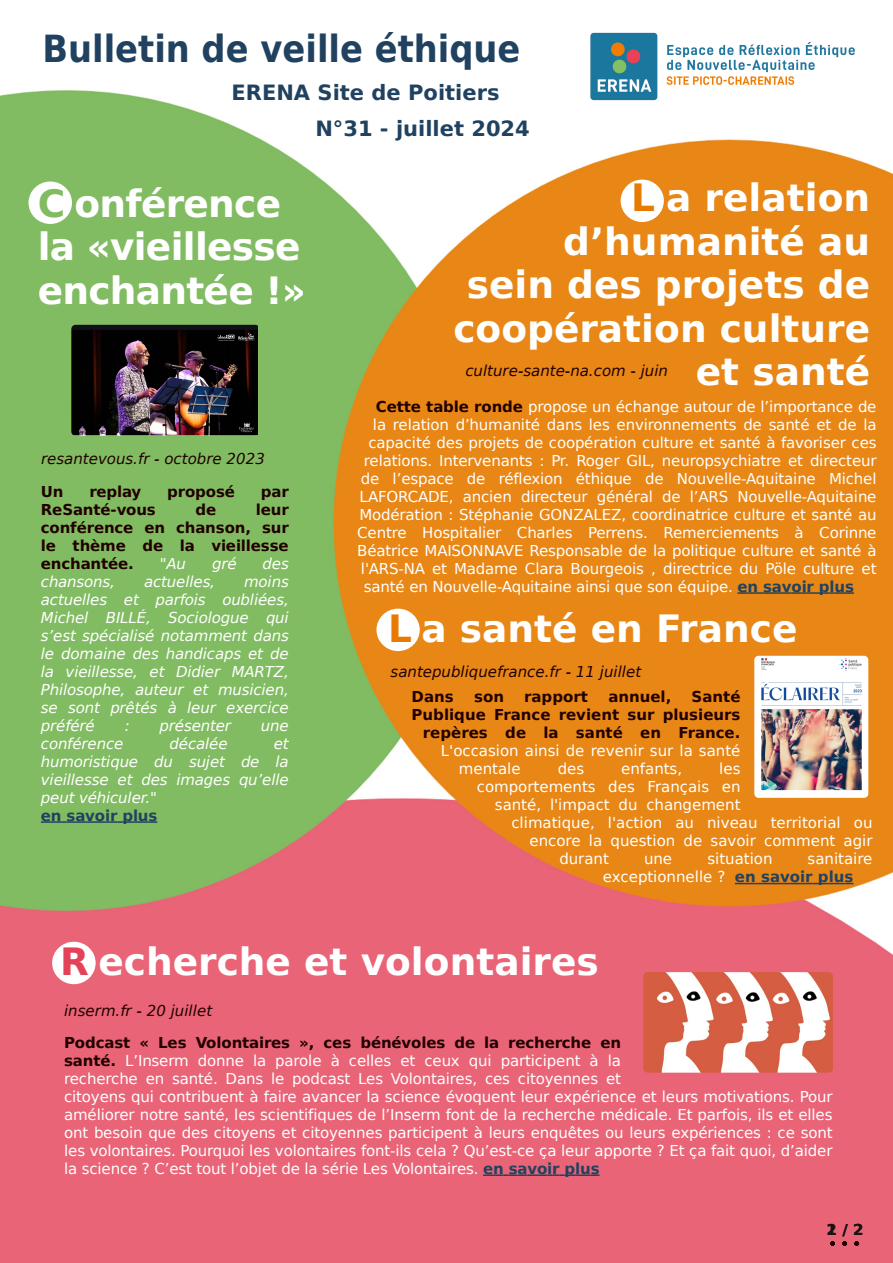
<style>
.page{position:relative;width:893px;height:1263px;background:#fff}
.page>*{position:absolute;margin:0;border:0;box-sizing:border-box;transform-origin:0 0}
.t1{font:700 37.5px/43.5px "DejaVu Sans";color:#fff;text-align:right}
.t2{font:700 37.5px/43.5px "DejaVu Sans";letter-spacing:-.02em;color:#fff}
.t3{font:700 37.5px "DejaVu Sans Condensed";color:#204260}
.t4{font:700 21px "DejaVu Sans";color:#204260}
.t5{font:15px/18px "DejaVu Sans";letter-spacing:-.01em;color:#fff}
.t6{font:italic 15px/18px "DejaVu Sans";letter-spacing:-.01em;color:#fff;text-align:justify}
.t7{font:700 15px/18px "DejaVu Sans";letter-spacing:-.005em;color:#210100;text-align:justify}
.t8{font:italic 15px "DejaVu Sans";color:#210100}
.t9{font:700 15px "DejaVu Sans";color:#171513}
.s1{color:#81bb62}
.s2{font-style:normal}
.s3{font-weight:700;font-style:normal;color:#204260}
.s4{color:#e77b00}
.s5{font-weight:700;color:#210100}
.s6{font-weight:700;color:#204260}
.s7{color:#e44258}
</style>
<div class="page">
<img style="left:0;top:90px;width:893px;height:1173px">
<svg style="left:41px;top:821px;width:116px;height:2px"></svg>
<div style="left:28px;top:182px;width:44px;height:42px;background:#fff;border-radius:50%"></div>
<svg style="left:737px;top:592px;width:117px;height:2px"></svg>
<div style="left:621px;top:180px;width:43px;height:42px;background:#fff;border-radius:50%"></div>
<svg style="left:735px;top:883px;width:118px;height:1px"></svg>
<div style="left:376px;top:609px;width:44px;height:42px;background:#fff;border-radius:50%"></div>
<img style="left:581px;top:32px;width:282px;height:78px">
<img style="left:754px;top:656px;width:114px;height:142px;border-radius:4px">
<div style="left:52px;top:942px;width:44px;height:42px;background:#fff;border-radius:50%"></div>
<svg style="left:483px;top:1174px;width:116px;height:2px"></svg>
<svg style="left:830px;top:1241px;width:5px;height:5px"></svg>
<svg style="left:842px;top:1241px;width:5px;height:5px"></svg>
<svg style="left:854px;top:1241px;width:5px;height:5px"></svg>
<img style="left:643px;top:972px;width:190px;height:101px;border-radius:4px">
<img style="left:71px;top:325px;width:186px;height:111px">
<h1 class="t3" style="left:42px;top:27px;width:479px">Bulletin de veille éthique</h1>
<h2 class="t4" style="left:231px;top:80px;width:270px">ERENA Site de Poitiers</h2>
<h2 class="t4" style="left:315px;top:116px;width:216px">N°31 - juillet 2024</h2>
<h1 class="t2" style="left:38px;top:182px;width:270px"><span class="s1">C</span> onférence la «vieillesse enchantée !»</h1>
<p class="t8" style="left:41px;top:450px;width:225px">resantevous.fr - octobre 2023</p>
<p class="t7" style="left:41px;top:482px;width:24px">Un</p>
<p class="t7" style="left:89px;top:482px;width:54px">replay</p>
<p class="t7" style="left:167px;top:482px;width:69px">proposé</p>
<p class="t7" style="left:261px;top:482px;width:29px">par</p>
<p class="t7" style="left:41px;top:500px;width:116px">ReSanté-vous</p>
<p class="t7" style="left:196px;top:500px;width:22px">de</p>
<p class="t7" style="left:41px;top:500px;width:249px;text-indent:215px">leur conférence en chanson, sur le thème de la vieillesse enchantée.</p>
<p class="t6" style="left:160px;top:554px;width:28px"><span class="s2">"</span>Au</p>
<p class="t6" style="left:212px;top:554px;width:26px">gré</p>
<p class="t6" style="left:263px;top:554px;width:28px">des</p>
<p class="t6" style="left:41px;top:572px;width:249px;text-indent:203px">moins actuelles et parfois oubliées, Michel BILLÉ, Sociologue qui s’est spécialisé notamment dans le domaine des handicaps et de la vieillesse, et Didier MARTZ, Philosophe, auteur et musicien, se sont prêtés à leur exercice préféré</p>
<p class="t6" style="left:41px;top:572px;width:76px">chansons,</p>
<p class="t6" style="left:144px;top:572px;width:72px">actuelles,</p>
<p class="t6" style="left:125px;top:716px;width:7px">:</p>
<p class="t6" style="left:160px;top:716px;width:73px">présenter</p>
<p class="t6" style="left:261px;top:716px;width:29px">une</p>
<p class="t6" style="left:41px;top:734px;width:84px">conférence</p>
<p class="t6" style="left:170px;top:734px;width:59px">décalée</p>
<p class="t6" style="left:41px;top:734px;width:249px;text-align:left;text-indent:233px">et humoristique du sujet de la vieillesse et des images qu’elle peut véhiculer.<span class="s2">"<br></span><span class="s3">en savoir plus</span></p>
<h1 class="t1" style="left:453px;top:176px;width:418px"><span class="s4">L</span> a relation d’humanité au<br>sein des projets de coopération culture et santé</h1>
<p class="t8" style="left:465px;top:362px;width:204px">culture-sante-na.com - juin</p>
<p class="t5" style="left:376px;top:397px;width:502px"><span class="s5">Cette table ronde</span> propose un échange autour de l’importance de</p>
<p class="t5" style="left:373px;top:415px;width:505px">la relation d’humanité dans les environnements de santé et de la</p>
<p class="t5" style="left:368px;top:433px;width:510px">capacité des projets de coopération culture et santé à favoriser ces</p>
<p class="t5" style="left:364px;top:451px;width:514px">relations. Intervenants : Pr. Roger GIL, neuropsychiatre et directeur</p>
<p class="t5" style="left:361px;top:469px;width:517px">de l’espace de réflexion éthique de Nouvelle-Aquitaine Michel</p>
<p class="t5" style="left:359px;top:487px;width:519px">LAFORCADE, ancien directeur général de l’ARS Nouvelle-Aquitaine</p>
<p class="t5" style="left:359px;top:505px;width:519px">Modération : Stéphanie GONZALEZ, coordinatrice culture et santé au</p>
<p class="t5" style="left:357px;top:523px;width:521px">Centre Hospitalier Charles Perrens. Remerciements à Corinne</p>
<p class="t5" style="left:357px;top:541px;width:521px">Béatrice MAISONNAVE Responsable de la politique culture et santé à</p>
<p class="t5" style="left:361px;top:559px;width:517px">l'ARS-NA et Madame Clara Bourgeois , directrice du Pöle culture et</p>
<p class="t5" style="left:364px;top:577px;width:491px">santé en Nouvelle-Aquitaine ainsi que son équipe. <span class="s6">en savoir plus</span></p>
<h1 class="t1" style="left:388px;top:607px;width:411px"><span class="s4">L</span> a santé en France</h1>
<p class="t8" style="left:391px;top:663px;width:252px">santepubliquefrance.fr - 11 juillet</p>
<p class="t7" style="left:412px;top:688px;width:330px;text-align:right">Santé<br>Publique France revient sur plusieurs repères de la santé en France.</p>
<p class="t5" style="left:459px;top:742px;width:283px;text-indent:-18px">L'occasion ainsi de revenir sur la santé mentale</p>
<p class="t7" style="left:412px;top:688px;width:44px">Dans</p>
<p class="t7" style="left:474px;top:688px;width:32px">son</p>
<p class="t7" style="left:524px;top:688px;width:65px">rapport</p>
<p class="t7" style="left:608px;top:688px;width:64px">annuel,</p>
<p class="t5" style="left:558px;top:760px;width:28px">des</p>
<p class="t5" style="left:621px;top:760px;width:63px">enfants,</p>
<p class="t5" style="left:719px;top:760px;width:23px">les</p>
<p class="t5" style="left:477px;top:778px;width:265px">comportements des Français en</p>
<p class="t5" style="left:495px;top:796px;width:247px">santé, l'impact du changement</p>
<p class="t5" style="left:511px;top:814px;width:363px">climatique, l'action au niveau territorial ou</p>
<p class="t5" style="left:529px;top:832px;width:345px">encore la question de savoir comment agir</p>
<p class="t5" style="left:559px;top:850px;width:51px">durant</p>
<p class="t5" style="left:644px;top:850px;width:30px">une</p>
<p class="t5" style="left:707px;top:850px;width:67px">situation</p>
<p class="t5" style="left:603px;top:850px;width:271px;text-indent:205px">sanitaire exceptionnelle ? <span class="s6">en savoir plus</span></p>
<h1 class="t1" style="left:60px;top:940px;width:540px"><span class="s7">R</span> echerche et volontaires</h1>
<p class="t8" style="left:64px;top:1002px;width:150px">inserm.fr - 20 juillet</p>
<p class="t5" style="left:64px;top:1034px;width:770px"><span class="s5">Podcast « Les Volontaires », ces bénévoles de la recherche en<br>santé.</span> L’Inserm donne la parole à celles et ceux qui participent à la<br>recherche en santé. Dans le podcast Les Volontaires, ces citoyennes et<br>citoyens qui contribuent à faire avancer la science évoquent leur expérience et leurs motivations. Pour améliorer notre santé, les scientifiques de l’Inserm font de la recherche médicale. Et parfois, ils et elles ont besoin que des citoyens et citoyennes participent à leurs enquêtes ou leurs expériences : ce sont les volontaires. Pourquoi les volontaires font-ils cela ? Qu’est-ce ça leur apporte ? Et ça fait quoi, d’aider la science ? C’est tout l’objet de la série Les Volontaires. <span class="s6">en savoir plus</span></p>
<p class="t9" style="left:827px;top:1221px;width:12px">2</p>
<p class="t9" style="left:827px;top:1221px;width:38px">1/2</p>
</div>
